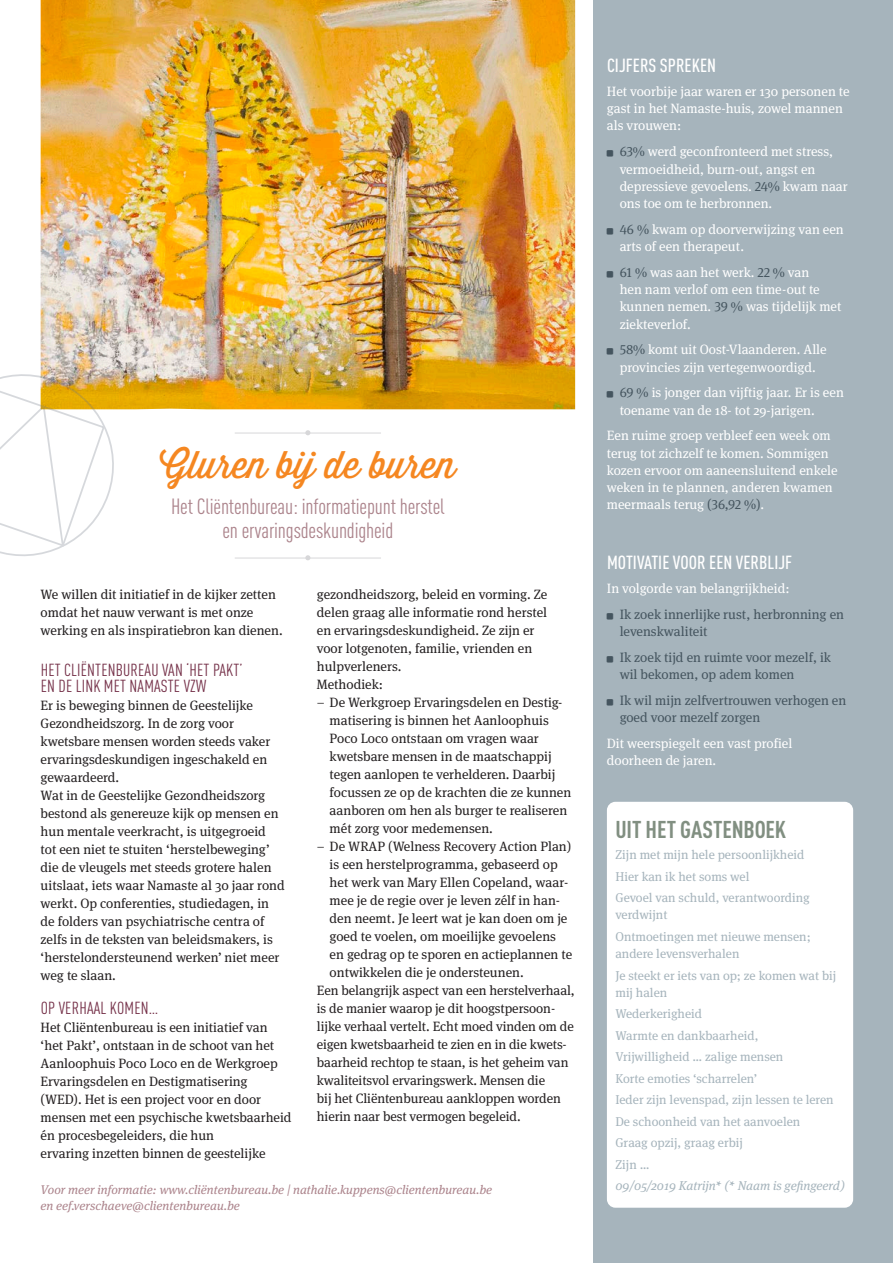
<style>
.page{position:relative;width:893px;height:1263px;background:#fff}
.page>*{position:absolute;margin:0;border:0;box-sizing:border-box;transform-origin:0 0}
.BVL_DB_NaamHoofdpers{font:37.5px "Thirsty Script";color:#f58721}
.t1{font:700 condensed 24px "DIN Pro";letter-spacing:-.005em;color:#818f81}
.t2{font:condensed 21.75px/24px "DIN Pro";letter-spacing:-.01em;color:#ac848c;text-align:center}
.t3{font:500 condensed 18.75px "DIN Pro";color:#fff}
.t4{font:condensed 17.25px/16.2px "DIN Pro";letter-spacing:.01em;color:#753149}
.t5{font:13.5px/18px "Meta Serif";color:#231f20}
.Paragraph_Style_1{font:13.5px/17.2px "Meta Serif";color:#fff}
.Paragraph_Style_1-2{font:13.5px/17.2px "Meta Serif Lf";color:#45555f}
.Paragraph_Style_1-3{font:13.5px/17.2px "Meta Serif";color:#45555f}
.t6{font:12.75px/17.2px "Meta Serif";color:#a6b4bc}
.t7{font:italic 12.75px "Meta Serif";color:#a6b4bc}
.t8{font:italic 12.6px/16px "Meta Serif";color:#ac848c}
.s1{font-family:"Meta Serif Lf";color:#45555f}
.s2{color:#45555f}
.s3{font-family:"Meta Serif"}
.s4{font-family:"Meta Serif Lf"}
</style>
<div class="page">
<div style="left:593px;top:0;width:300px;height:1263px;background:#a6b4bc"></div>
<img style="left:41px;top:0;width:534px;height:409px">
<hr style="left:235px;top:558px;width:146px;height:1px;background:#d7d7d9">
<svg style="left:305px;top:555px;width:5px;height:5px"></svg>
<hr style="left:235px;top:433px;width:146px;height:1px;background:#d7d7d9">
<svg style="left:305px;top:430px;width:5px;height:5px"></svg>
<div style="left:607px;top:802px;width:246px;height:406px;background:#fff;border-radius:9px"></div>
<svg style="left:0;top:362px;width:127px;height:194px"></svg>
<p class="BVL_DB_NaamHoofdpers" style="left:160px;top:437px;width:298px">Gluren bij de buren</p>
<p class="t2" style="left:171px;top:495px;width:275px">Het Cliëntenbureau: informatiepunt herstel en ervaringsdeskundigheid</p>
<p class="t5" style="left:41px;top:585px;width:244px">We willen dit initiatief in de kijker zetten omdat het nauw verwant is met onze werking en als inspiratiebron kan dienen.</p>
<p class="t4" style="left:41px;top:661px;width:203px">HET CLIËNTENBUREAU VAN ‘HET PAKT’<br>EN DE LINK MET NAMASTE VZW</p>
<p class="t5" style="left:41px;top:696px;width:231px">Er is beweging binnen de Geestelijke<br>Gezondheidszorg. In de zorg voor kwetsbare mensen worden steeds vaker ervaringsdeskundigen ingeschakeld en gewaardeerd.</p>
<p class="t5" style="left:41px;top:786px;width:246px">Wat in de Geestelijke Gezondheidszorg bestond als genereuze kijk op mensen en hun mentale veerkracht, is uitgegroeid tot een niet te stuiten ‘herstelbeweging’ die de vleugels met steeds grotere halen uitslaat, iets waar Namaste al 30 jaar rond werkt. Op conferenties, studiedagen, in de folders van psychiatrische centra of zelfs in de teksten van beleidsmakers, is ‘herstelondersteunend werken’ niet meer weg te slaan.</p>
<p class="t4" style="left:41px;top:1000px;width:119px">OP VERHAAL KOMEN…</p>
<p class="t5" style="left:41px;top:1018px;width:252px">Het Cliëntenbureau is een initiatief van ‘het Pakt’, ontstaan in de schoot van het Aanloophuis Poco Loco en de Werkgroep Ervaringsdelen en Destigmatisering (WED). Het is een project voor en door mensen met een psychische kwetsbaarheid én procesbegeleiders, die hun<br>ervaring inzetten binnen de geestelijke</p>
<p class="t5" style="left:317px;top:585px;width:232px">gezondheidszorg, beleid en vorming. Ze delen graag alle informatie rond herstel en ervaringsdeskundigheid. Ze zijn er voor lotgenoten, familie, vrienden en hulpverleners.</p>
<p class="t5" style="left:317px;top:675px;width:68px">Methodiek:</p>
<p class="t5" style="left:330px;top:693px;width:243px;text-indent:-13px">– De Werkgroep Ervaringsdelen en Destig&shy;matisering is binnen het Aanloophuis Poco Loco ontstaan om vragen waar kwetsbare mensen in de maatschappij tegen aanlopen te verhelderen. Daarbij focussen ze op de krachten die ze kunnen aanboren om hen als burger te realiseren mét zorg voor medemensen.</p>
<p class="t5" style="left:330px;top:837px;width:244px;text-indent:-13px">– De WRAP (Welness Recovery Action Plan) is een herstelprogramma, gebaseerd op het werk van Mary Ellen Copeland, waar&shy;mee je de regie over je leven zélf in han&shy;den neemt. Je leert wat je kan doen om je goed te voelen, om moeilijke gevoelens en gedrag op te sporen en actieplannen te ontwikkelen die je ondersteunen.</p>
<p class="t5" style="left:317px;top:981px;width:260px">Een belangrijk aspect van een herstelverhaal, is de manier waarop je dit hoogstpersoon&shy;lijke verhaal vertelt. Echt moed vinden om de eigen kwetsbaarheid te zien en in die kwets&shy;baarheid rechtop te staan, is het geheim van kwaliteitsvol ervaringswerk. Mensen die<br>bij het Cliëntenbureau aankloppen worden hierin naar best vermogen begeleid.</p>
<p class="t8" style="left:41px;top:1182px;width:453px">Voor meer informatie: www.cliëntenbureau.be | nathalie.kuppens@clientenbureau.be en eef.verschaeve@clientenbureau.be</p>
<p class="t3" style="left:607px;top:54px;width:111px">CIJFERS SPREKEN</p>
<p class="Paragraph_Style_1" style="left:607px;top:83px;width:244px">Het voorbije jaar waren er 130 personen te gast in het Namaste-huis, zowel mannen als vrouwen:</p>
<p class="Paragraph_Style_1" style="left:620px;top:143px;width:230px"><span class="s1">63</span><span class="s2">%</span> werd geconfronteerd met stress, vermoeidheid, burn-out, angst en depressieve gevoelens. <span class="s1">24%</span> kwam naar ons toe om te herbronnen.</p>
<p class="Paragraph_Style_1" style="left:620px;top:220px;width:226px"><span class="s1">46</span> <span class="s2">%</span> kwam op doorverwijzing van een arts of een therapeut.</p>
<p class="Paragraph_Style_1" style="left:620px;top:263px;width:223px"><span class="s1">61</span> <span class="s2">%</span> was aan het werk. <span class="s1">22 %</span> van<br>hen nam verlof om een time-out te kunnen nemen. <span class="s1">39 %</span> was tijdelijk met ziekteverlof.</p>
<p class="Paragraph_Style_1" style="left:620px;top:341px;width:209px"><span class="s1">58%</span> komt uit Oost-Vlaanderen. Alle provincies zijn vertegenwoordigd.</p>
<p class="Paragraph_Style_1" style="left:620px;top:384px;width:226px"><span class="s1">69</span> <span class="s2">%</span> is jonger dan vijftig jaar. Er is een toename van de 18- tot 29-jarigen.</p>
<p class="Paragraph_Style_1" style="left:607px;top:427px;width:232px">Een ruime groep verbleef een week om terug tot zichzelf te komen. Sommigen kozen ervoor om aaneensluitend enkele weken in te plannen, anderen kwamen meermaals terug <span class="s1">(36,92 %)</span>.</p>
<p class="t3" style="left:607px;top:551px;width:187px">MOTIVATIE VOOR EEN VERBLIJF</p>
<p class="Paragraph_Style_1" style="left:607px;top:580px;width:184px">In volgorde van belangrijkheid:</p>
<p class="Paragraph_Style_1-2" style="left:620px;top:605px;width:226px"><span class="s3">Ik zoek</span> innerlijke rust, herbronning en levenskwaliteit</p>
<p class="Paragraph_Style_1-2" style="left:620px;top:648px;width:213px">Ik zoek tijd en ruimte voor mezelf, ik wil bekomen, op adem komen</p>
<p class="Paragraph_Style_1-3" style="left:620px;top:691px;width:228px"><span class="s4">Ik wil mij</span>n zelfvertrouwen verhogen en goed voor mezelf zorgen</p>
<p class="Paragraph_Style_1" style="left:607px;top:734px;width:187px">Dit weerspiegelt een vast profiel doorheen de jaren.</p>
<p class="t1" style="left:615px;top:814px;width:172px">UIT HET GASTENBOEK</p>
<p class="t6" style="left:615px;top:846px;width:190px">Zijn met mijn hele persoonlijkheid</p>
<p class="t6" style="left:615px;top:867px;width:136px">Hier kan ik het soms wel</p>
<p class="t6" style="left:615px;top:889px;width:196px">Gevoel van schuld, verantwoording verdwijnt</p>
<p class="t6" style="left:615px;top:928px;width:197px">Ontmoetingen met nieuwe mensen; andere levensverhalen</p>
<p class="t6" style="left:615px;top:966px;width:222px">Je steekt er iets van op; ze komen wat bij mij halen</p>
<p class="t6" style="left:615px;top:1005px;width:88px">Wederkerigheid</p>
<p class="t6" style="left:615px;top:1027px;width:145px">Warmte en dankbaarheid,</p>
<p class="t6" style="left:615px;top:1048px;width:169px">Vrijwilligheid … zalige mensen</p>
<p class="t6" style="left:615px;top:1070px;width:143px">Korte emoties ‘scharrelen’</p>
<p class="t6" style="left:615px;top:1091px;width:220px">Ieder zijn levenspad, zijn lessen te leren</p>
<p class="t6" style="left:615px;top:1113px;width:186px">De schoonheid van het aanvoelen</p>
<p class="t6" style="left:615px;top:1134px;width:129px">Graag opzij, graag erbij</p>
<p class="t6" style="left:615px;top:1156px;width:36px">Zijn …</p>
<p class="t7" style="left:615px;top:1178px;width:231px">09/05/2019 Katrijn* (* Naam is gefingeerd)</p>
</div>
